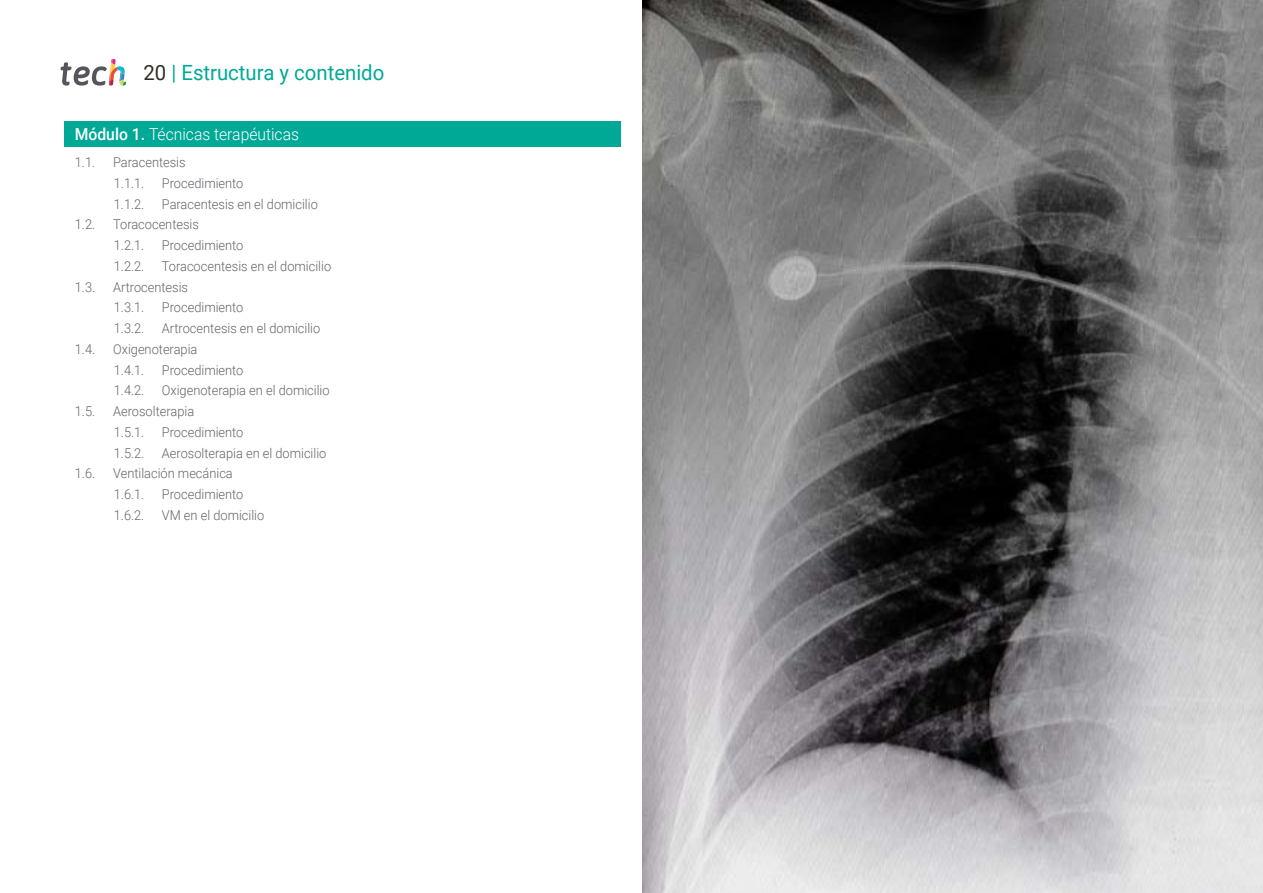
<style>
.page{position:relative;width:1263px;height:893px;background:#fff}
.page>*{position:absolute;margin:0;border:0;box-sizing:border-box;transform-origin:0 0}
.t1{font:21px "Roboto";color:#00a996}
.t2{font:300 16.5px "Roboto";color:#fff;scale:.95 1}
.t3{font:300 13.5px/20.7px "Roboto";color:#61646a;scale:.95 1}
.s1{color:#312e20}
.s2{font-weight:500}
</style>
<div class="page">
<img style="left:642px;top:0;width:621px;height:893px">
<svg style="left:61px;top:59px;width:65px;height:27px"></svg>
<div style="left:64px;top:121px;width:557px;height:25px;background:#00a996"></div>
<h1 class="t1" style="left:144px;top:57px;width:242px"><span class="s1">20</span> | Estructura y contenido</h1>
<p class="t2" style="left:75px;top:123px;width:237px"><span class="s2">Módulo 1.</span> Técnicas terapéuticas</p>
<p class="t3" style="left:75px;top:151px;width:23px">1.1.</p>
<p class="t3" style="left:113px;top:151px;width:78px">Paracentesis<br>1.1.1.</p>
<p class="t3" style="left:162px;top:172px;width:87px">Procedimiento</p>
<p class="t3" style="left:114px;top:193px;width:34px">1.1.2.</p>
<p class="t3" style="left:162px;top:193px;width:166px">Paracentesis en el domicilio</p>
<p class="t3" style="left:75px;top:214px;width:23px">1.2.</p>
<p class="t3" style="left:113px;top:214px;width:92px">Toracocentesis<br>1.2.1.</p>
<p class="t3" style="left:162px;top:234px;width:87px">Procedimiento</p>
<p class="t3" style="left:114px;top:255px;width:34px">1.2.2.</p>
<p class="t3" style="left:162px;top:255px;width:180px">Toracocentesis en el domicilio</p>
<p class="t3" style="left:75px;top:276px;width:23px">1.3.</p>
<p class="t3" style="left:113px;top:276px;width:80px">Artrocentesis<br>1.3.1.</p>
<p class="t3" style="left:162px;top:297px;width:87px">Procedimiento</p>
<p class="t3" style="left:114px;top:317px;width:34px">1.3.2.</p>
<p class="t3" style="left:162px;top:317px;width:168px">Artrocentesis en el domicilio</p>
<p class="t3" style="left:75px;top:338px;width:23px">1.4.</p>
<p class="t3" style="left:113px;top:338px;width:90px">Oxigenoterapia<br>1.4.1.</p>
<p class="t3" style="left:162px;top:359px;width:87px">Procedimiento</p>
<p class="t3" style="left:114px;top:380px;width:34px">1.4.2.</p>
<p class="t3" style="left:162px;top:380px;width:178px">Oxigenoterapia en el domicilio</p>
<p class="t3" style="left:75px;top:400px;width:23px">1.5.</p>
<p class="t3" style="left:113px;top:400px;width:87px">Aerosolterapia<br>1.5.1.</p>
<p class="t3" style="left:162px;top:421px;width:87px">Procedimiento</p>
<p class="t3" style="left:114px;top:442px;width:34px">1.5.2.</p>
<p class="t3" style="left:162px;top:442px;width:175px">Aerosolterapia en el domicilio</p>
<p class="t3" style="left:75px;top:463px;width:23px">1.6.</p>
<p class="t3" style="left:113px;top:463px;width:128px">Ventilación mecánica<br>1.6.1.</p>
<p class="t3" style="left:162px;top:483px;width:87px">Procedimiento</p>
<p class="t3" style="left:114px;top:504px;width:34px">1.6.2.</p>
<p class="t3" style="left:162px;top:504px;width:109px">VM en el domicilio</p>
</div>
